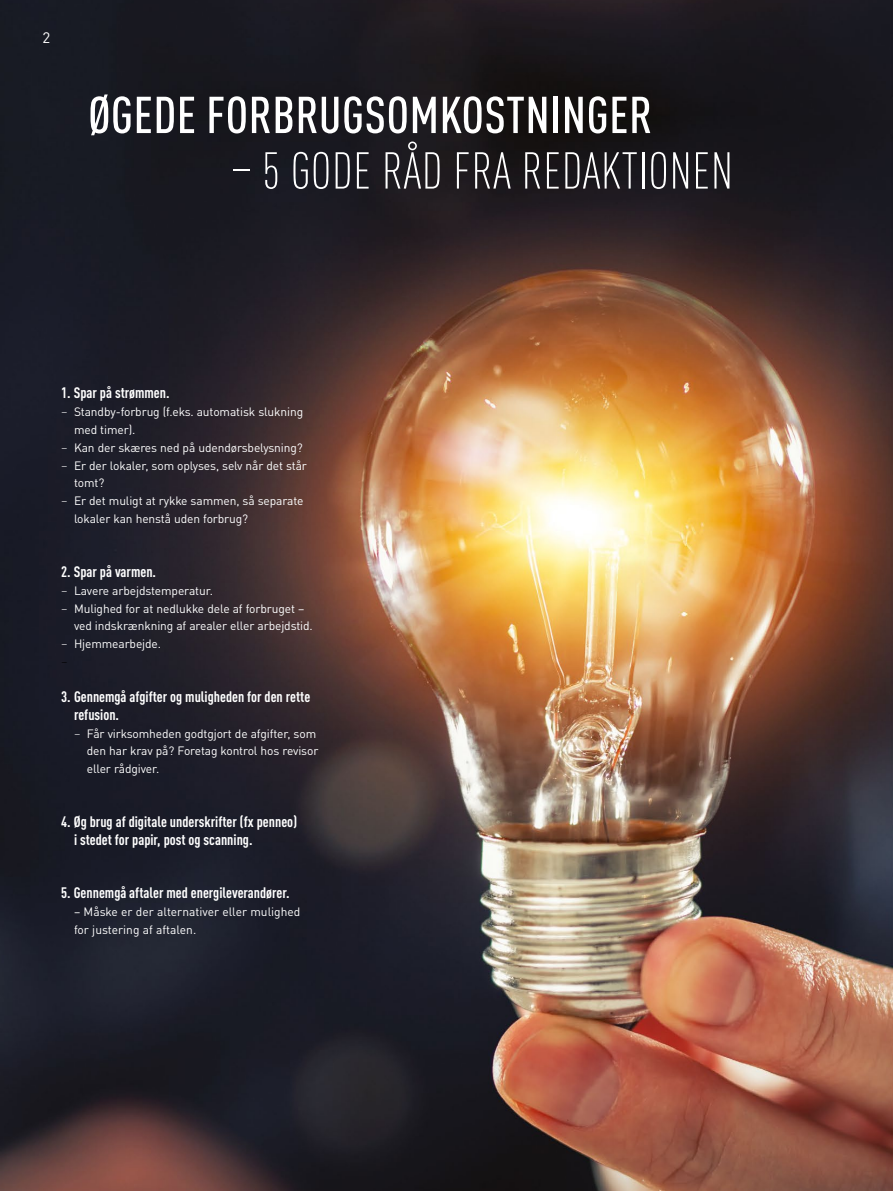
<style>
.page{position:relative;width:893px;height:1191px;background:#fff}
.page>*{position:absolute;margin:0;border:0;box-sizing:border-box;transform-origin:0 0}
.t1{font:500 condensed 51px "DINOT";letter-spacing:.01em;color:#fff}
.t2{font:300 condensed 51px "DINOT";letter-spacing:.01em;color:#fff}
.t3{font:700 condensed 15px/18px "DIN Pro";color:#fff}
.t4{font:15px "DIN Pro";color:#fff}
.t5{font:12px/17.9px "DINOT";letter-spacing:-.01em;color:#fff}
.t6{font:12px "Chronicle Text G1";color:#000}
.s1{font-family:"Chronicle Text G1"}
</style>
<div class="page">
<img style="left:0;top:0;width:893px;height:1191px">
<p class="t4" style="left:43px;top:26px;width:9px">2</p>
<p class="t1" style="left:88px;top:85px;width:566px">ØGEDE FORBRUGSOMKOSTNINGER</p>
<p class="t2" style="left:231px;top:141px;width:504px">– 5 GODE RÅD FRA REDAKTIONEN</p>
<p class="t3" style="left:61px;top:382px;width:110px">1. Spar på strømmen.</p>
<p class="t5" style="left:61px;top:402px;width:243px"><span class="s1">−</span> Standby-forbrug (f.eks. automatisk slukning</p>
<p class="t5" style="left:74px;top:420px;width:63px">med timer).</p>
<p class="t5" style="left:61px;top:438px;width:243px"><span class="s1">−</span> Kan der skæres ned på udendørsbelysning?</p>
<p class="t5" style="left:61px;top:456px;width:247px"><span class="s1">−</span> Er der lokaler, som oplyses, selv når det står</p>
<p class="t5" style="left:74px;top:474px;width:32px">tomt?</p>
<p class="t5" style="left:61px;top:492px;width:244px"><span class="s1">−</span> Er det muligt at rykke sammen, så separate</p>
<p class="t5" style="left:74px;top:510px;width:176px">lokaler kan henstå uden forbrug?</p>
<p class="t3" style="left:61px;top:561px;width:96px">2. Spar på varmen.</p>
<p class="t5" style="left:61px;top:581px;width:153px"><span class="s1">−</span> Lavere arbejdstemperatur.</p>
<p class="t5" style="left:61px;top:599px;width:245px"><span class="s1">−</span> Mulighed for at nedlukke dele af forbruget –</p>
<p class="t5" style="left:74px;top:617px;width:240px">ved indskrænkning af arealer eller arbejdstid.</p>
<p class="t5" style="left:61px;top:635px;width:101px"><span class="s1">−</span> Hjemmearbejde.</p>
<p class="t6" style="left:61px;top:653px;width:8px">−</p>
<p class="t3" style="left:74px;top:686px;width:238px;text-indent:-13px">3. Gennemgå afgifter og muligheden for den rette refusion.</p>
<p class="t5" style="left:87px;top:724px;width:233px;text-indent:-13px"><span class="s1">−</span> Får virksomheden godtgjort de afgifter, som den har krav på? Foretag kontrol hos revisor eller rådgiver.</p>
<p class="t3" style="left:74px;top:811px;width:225px;text-indent:-13px">4. Øg brug af digitale underskrifter (fx penneo) i stedet for papir, post og scanning.</p>
<p class="t3" style="left:61px;top:882px;width:230px">5. Gennemgå aftaler med energileverandører.</p>
<p class="t5" style="left:74px;top:902px;width:228px">– Måske er der alternativer eller mulighed for justering af aftalen.</p>
</div>
